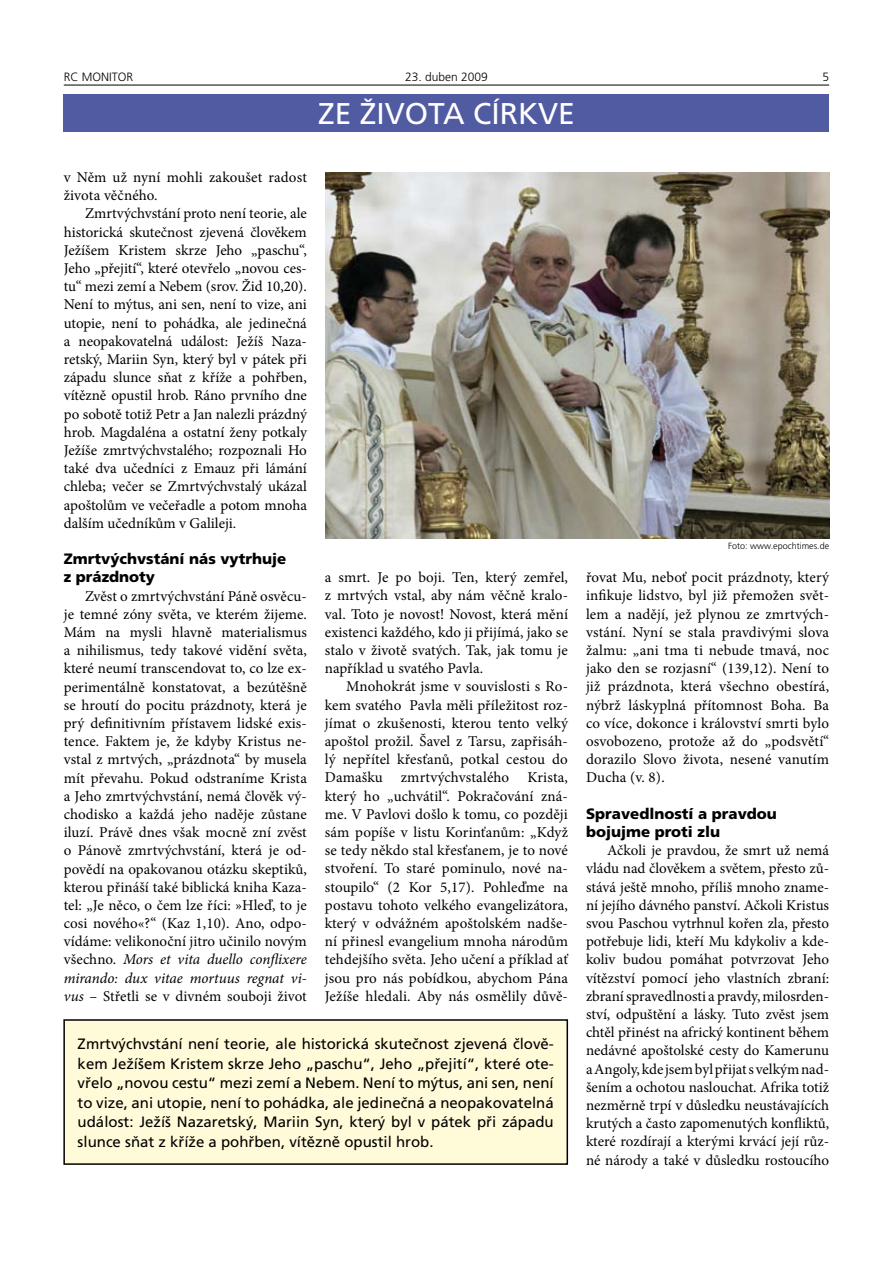
<style>
.page{position:relative;width:893px;height:1263px;background:#fff}
.page>*{position:absolute;margin:0;border:0;box-sizing:border-box;transform-origin:0 0}
.t1{font:30px "Frutiger CE";color:#fff}
.t2{font:15px/18.1px "Minion Pro";letter-spacing:.005em;color:#000;text-align:justify}
.t3{font:15px/19.5px "Frutiger CE";color:#000;text-align:justify}
.t4{font:900 15px/18.1px "Frutiger CE";color:#000}
.t5{font:300 12px "Frutiger CE";color:#000}
.t6{font:300 9px "Frutiger CE";color:#000}
.s1{font-style:italic}
</style>
<div class="page">
<hr style="left:64px;top:85px;width:765px;height:1px;background:#000">
<div style="left:64px;top:94px;width:765px;height:37px;background:#515ba1"></div>
<div style="left:64px;top:1020px;width:503px;height:144px;background:#fffbd9"></div>
<div style="left:63px;top:1019px;width:505px;height:146px;border:2px solid #000"></div>
<img style="left:325px;top:172px;width:504px;height:366px">
<p class="t5" style="left:64px;top:70px;width:71px">RC MONITOR</p>
<p class="t5" style="left:405px;top:70px;width:84px">23. duben 2009</p>
<p class="t5" style="left:822px;top:70px;width:8px">5</p>
<h1 class="t1" style="left:318px;top:97px;width:258px">ZE ŽIVOTA CÍRKVE</h1>
<p class="t2" style="left:64px;top:168px;width:245px">v Něm už nyní mohli zakoušet radost života věčného.</p>
<p class="t2" style="left:64px;top:205px;width:245px;text-indent:21px">Zmrtvýchvstání proto není teorie, ale historická skutečnost zjevená člověkem Ježíšem Kristem skrze Jeho „paschu“, Jeho „přejití“, které otevřelo „novou ces&shy;tu“ mezi zemí a Nebem (srov. Žid 10,20).<br>Není to mýtus, ani sen, není to vize, ani utopie, není to pohádka, ale jedinečná a neopakovatelná událost: Ježíš Naza&shy;retský, Mariin Syn, který byl v pátek při západu slunce sňat z kříže a pohřben, vítězně opustil hrob. Ráno prvního dne po sobotě totiž Petr a Jan nalezli prázdný hrob. Magdaléna a ostatní ženy potkaly Ježíše zmrtvýchvstalého; rozpoznali Ho také dva učedníci z Emauz při lámání chleba; večer se Zmrtvýchvstalý ukázal apoštolům ve večeřadle a potom mnoha dalším učedníkům v Galileji.</p>
<p class="t4" style="left:64px;top:550px;width:224px">Zmrtvýchvstání nás vytrhuje z prázdnoty</p>
<p class="t2" style="left:64px;top:587px;width:245px;text-indent:21px">Zvěst o zmrtvýchvstání Páně osvěcu&shy;je temné zóny světa, ve kterém žijeme.<br>Mám na mysli hlavně materialismus a nihilismus, tedy takové vidění světa, které neumí transcendovat to, co lze ex&shy;perimentálně konstatovat, a bezútěšně se hroutí do pocitu prázdnoty, která je prý definitivním přístavem lidské exis&shy;tence. Faktem je, že kdyby Kristus ne&shy;vstal z mrtvých, „prázdnota“ by musela mít převahu. Pokud odstraníme Krista a Jeho zmrtvýchvstání, nemá člověk vý&shy;chodisko a každá jeho naděje zůstane iluzí. Právě dnes však mocně zní zvěst o Pánově zmrtvýchvstání, která je od&shy;povědí na opakovanou otázku skeptiků, kterou přináší také biblická kniha Kaza&shy;tel: „Je něco, o čem lze říci: »Hleď, to je cosi nového«?“ (Kaz 1,10). Ano, odpo&shy;vídáme: velikonoční jitro učinilo novým všechno. <span class="s1">Mors et vita duello conflixere mirando: dux vitae mortuus regnat vi&shy;vus</span> – Střetli se v divném souboji život</p>
<p class="t2" style="left:325px;top:568px;width:245px">a smrt. Je po boji. Ten, který zemřel, z mrtvých vstal, aby nám věčně kralo&shy;val. Toto je novost! Novost, která mění existenci každého, kdo ji přijímá, jako se stalo v životě svatých. Tak, jak tomu je například u svatého Pavla.</p>
<p class="t2" style="left:325px;top:678px;width:245px;text-indent:21px">Mnohokrát jsme v souvislosti s Ro&shy;kem svatého Pavla měli příležitost roz&shy;jímat o zkušenosti, kterou tento velký apoštol prožil. Šavel z Tarsu, zapřisáh&shy;lý nepřítel křesťanů, potkal cestou do Damašku zmrtvýchvstalého Krista, který ho „uchvátil“. Pokračování zná&shy;me. V Pavlovi došlo k tomu, co později sám popíše v listu Korinťanům: „Když se tedy někdo stal křesťanem, je to nové stvoření. To staré pominulo, nové na&shy;stoupilo“ (2 Kor 5,17). Pohleďme na postavu tohoto velkého evangelizátora, který v odvážném apoštolském nadše&shy;ní přinesl evangelium mnoha národům tehdejšího světa. Jeho učení a příklad ať jsou pro nás pobídkou, abychom Pána Ježíše hledali. Aby nás osmělily důvě-</p>
<p class="t3" style="left:78px;top:1034px;width:478px">Zmrtvýchvstání není teorie, ale historická skutečnost zjevená člově&shy;kem Ježíšem Kristem skrze Jeho „paschu“, Jeho „přejití“, které ote&shy;vřelo „novou cestu“ mezi zemí a Nebem. Není to mýtus, ani sen, není to vize, ani utopie, není to pohádka, ale jedinečná a neopakovatelná událost: Ježíš Nazaretský, Mariin Syn, který byl v pátek při západu slunce sňat z kříže a pohřben, vítězně opustil hrob.</p>
<p class="t6" style="left:728px;top:541px;width:103px">Foto: www.epochtimes.de</p>
<p class="t2" style="left:586px;top:568px;width:245px">řovat Mu, neboť pocit prázdnoty, který infikuje lidstvo, byl již přemožen svět&shy;lem a nadějí, jež plynou ze zmrtvých&shy;vstání. Nyní se stala pravdivými slova žalmu: „ani tma ti nebude tmavá, noc jako den se rozjasní“ (139,12). Není to již prázdnota, která všechno obestírá, nýbrž láskyplná přítomnost Boha. Ba co více, dokonce i království smrti bylo osvobozeno, protože až do „podsvětí“ dorazilo Slovo života, nesené vanutím Ducha (v. 8).</p>
<p class="t4" style="left:586px;top:804px;width:192px">Spravedlností a pravdou bojujme proti zlu</p>
<p class="t2" style="left:586px;top:841px;width:245px;text-indent:21px">Ačkoli je pravdou, že smrt už nemá vládu nad člověkem a světem, přesto zů&shy;stává ještě mnoho, příliš mnoho zname&shy;ní jejího dávného panství. Ačkoli Kristus svou Paschou vytrhnul kořen zla, přesto potřebuje lidi, kteří Mu kdykoliv a kde&shy;koliv budou pomáhat potvrzovat Jeho vítězství pomocí jeho vlastních zbraní: zbraní spravedlnosti a pravdy, milosrden&shy;ství, odpuštění a lásky. Tuto zvěst jsem chtěl přinést na africký kontinent během nedávné apoštolské cesty do Kamerunu aAngoly, kde jsem byl přijat s velkým nad&shy;šením a ochotou naslouchat. Afrika totiž nezměrně trpí v důsledku neustávajících krutých a často zapomenutých konfliktů, které rozdírají a kterými krvácí její růz&shy;né národy a také v důsledku rostoucího</p>
</div>
